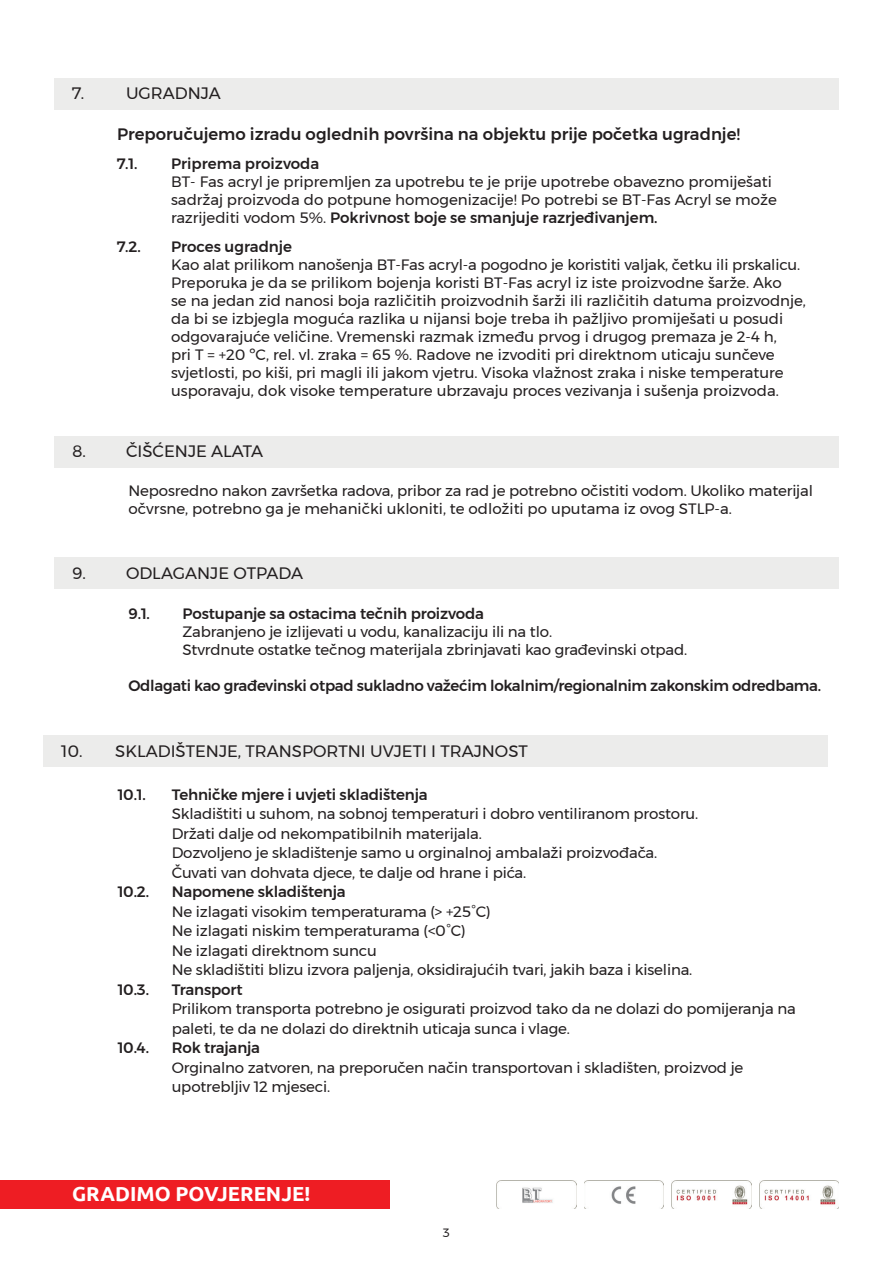
<style>
.page{position:relative;width:893px;height:1263px;background:#fff}
.page>*{position:absolute;margin:0;border:0;box-sizing:border-box;transform-origin:0 0}
.t1{font:700 20.25px "Ubuntu";color:#fff}
.t2{font:16.5px "Montserrat";color:#231f20}
.t3{font:500 16.5px "Montserrat";color:#231f20}
.t4{font:15px/18px "Montserrat";letter-spacing:-.01em;color:#231f20}
.t5{font:500 15px "Montserrat";letter-spacing:-.01em;color:#231f20}
.t6{font:12px "Montserrat";color:#231f20}
.s1{font-weight:500}
</style>
<div class="page">
<div style="left:54px;top:78px;width:785px;height:31px;background:#ececeb"></div>
<div style="left:54px;top:436px;width:785px;height:31px;background:#ececeb"></div>
<div style="left:54px;top:557px;width:785px;height:32px;background:#ececeb"></div>
<div style="left:43px;top:735px;width:785px;height:32px;background:#ececeb"></div>
<div style="left:0;top:1180px;width:390px;height:29px;background:#ee1d23"></div>
<img style="left:496px;top:1180px;width:80px;height:29px">
<img style="left:759px;top:1180px;width:80px;height:29px">
<img style="left:672px;top:1180px;width:79px;height:29px">
<img style="left:584px;top:1180px;width:80px;height:29px">
<p class="t2" style="left:72px;top:81px;width:14px">7.</p>
<p class="t2" style="left:126px;top:81px;width:96px">UGRADNJA</p>
<p class="t3" style="left:117px;top:122px;width:624px">Preporučujemo izradu oglednih površina na objektu prije početka ugradnje!</p>
<p class="t5" style="left:117px;top:152px;width:22px">7.1.</p>
<p class="t5" style="left:171px;top:152px;width:150px">Priprema proizvoda</p>
<p class="t4" style="left:171px;top:173px;width:607px">BT- Fas acryl je pripremljen za upotrebu te je prije upotrebe obavezno promiješati sadržaj proizvoda do potpune homogenizacije! Po potrebi se BT-Fas Acryl se može razrijediti vodom 5%. <span class="s1">Pokrivnost boje se smanjuje razrjeđivanjem.</span></p>
<p class="t5" style="left:117px;top:235px;width:25px">7.2.</p>
<p class="t5" style="left:171px;top:235px;width:123px">Proces ugradnje</p>
<p class="t4" style="left:171px;top:256px;width:636px">Kao alat prilikom nanošenja BT-Fas acryl-a pogodno je koristiti valjak, četku ili prskalicu.<br>Preporuka je da se prilikom bojenja koristi BT-Fas acryl iz iste proizvodne šarže. Ako<br>se na jedan zid nanosi boja različitih proizvodnih šarži ili različitih datuma proizvodnje, da bi se izbjegla moguća razlika u nijansi boje treba ih pažljivo promiješati u posudi odgovarajuće veličine. Vremenski razmak između prvog i drugog premaza je 2-4 h,<br>pri T = +20 ºC, rel. vl. zraka = 65 %. Radove ne izvoditi pri direktnom uticaju sunčeve svjetlosti, po kiši, pri magli ili jakom vjetru. Visoka vlažnost zraka i niske temperature usporavaju, dok visoke temperature ubrzavaju proces vezivanja i sušenja proizvoda.</p>
<p class="t2" style="left:72px;top:439px;width:15px">8.</p>
<p class="t2" style="left:126px;top:439px;width:139px">ČIŠĆENJE ALATA</p>
<p class="t4" style="left:128px;top:481px;width:686px">Neposredno nakon završetka radova, pribor za rad je potrebno očistiti vodom. Ukoliko materijal očvrsne, potrebno ga je mehanički ukloniti, te odložiti po uputama iz ovog STLP-a.</p>
<p class="t2" style="left:72px;top:560px;width:15px">9.</p>
<p class="t2" style="left:126px;top:560px;width:178px">ODLAGANJE OTPADA</p>
<p class="t5" style="left:128px;top:602px;width:23px">9.1.</p>
<p class="t5" style="left:182px;top:602px;width:303px">Postupanje sa ostacima tečnih proizvoda</p>
<p class="t4" style="left:182px;top:622px;width:506px">Zabranjeno je izlijevati u vodu, kanalizaciju ili na tlo.<br>Stvrdnute ostatke tečnog materijala zbrinjavati kao građevinski otpad.</p>
<p class="t5" style="left:128px;top:674px;width:694px">Odlagati kao građevinski otpad sukladno važećim lokalnim/regionalnim zakonskim odredbama.</p>
<p class="t2" style="left:61px;top:738px;width:468px">10. SKLADIŠTENJE, TRANSPORTNI UVJETI I TRAJNOST</p>
<p class="t5" style="left:118px;top:782px;width:30px">10.1.</p>
<p class="t5" style="left:172px;top:782px;width:257px">Tehničke mjere i uvjeti skladištenja</p>
<p class="t4" style="left:172px;top:804px;width:528px;line-height:19.5px">Skladištiti u suhom, na sobnoj temperaturi i dobro ventiliranom prostoru.<br>Držati dalje od nekompatibilnih materijala.<br>Dozvoljeno je skladištenje samo u orginalnoj ambalaži proizvođača.<br>Čuvati van dohvata djece, te dalje od hrane i pića.</p>
<p class="t5" style="left:118px;top:880px;width:33px">10.2.</p>
<p class="t5" style="left:172px;top:880px;width:176px">Napomene skladištenja</p>
<p class="t4" style="left:172px;top:901px;width:522px;line-height:19.5px">Ne izlagati visokim temperaturama (&gt; +25°C)<br>Ne izlagati niskim temperaturama (&lt;0°C)<br>Ne izlagati direktnom suncu<br>Ne skladištiti blizu izvora paljenja, oksidirajućih tvari, jakih baza i kiselina.</p>
<p class="t5" style="left:118px;top:977px;width:33px">10.3.</p>
<p class="t5" style="left:172px;top:977px;width:72px">Transport</p>
<p class="t4" style="left:172px;top:999px;width:626px;line-height:19.5px">Prilikom transporta potrebno je osigurati proizvod tako da ne dolazi do pomijeranja na paleti, te da ne dolazi do direktnih uticaja sunca i vlage.</p>
<p class="t5" style="left:118px;top:1036px;width:33px">10.4.</p>
<p class="t5" style="left:172px;top:1036px;width:90px">Rok trajanja</p>
<p class="t4" style="left:172px;top:1057px;width:573px;line-height:19.5px">Orginalno zatvoren, na preporučen način transportovan i skladišten, proizvod je upotrebljiv 12 mjeseci.</p>
<h1 class="t1" style="left:72px;top:1182px;width:240px">GRADIMO POVJERENJE!</h1>
<p class="t6" style="left:443px;top:1223px;width:9px">3</p>
</div>
